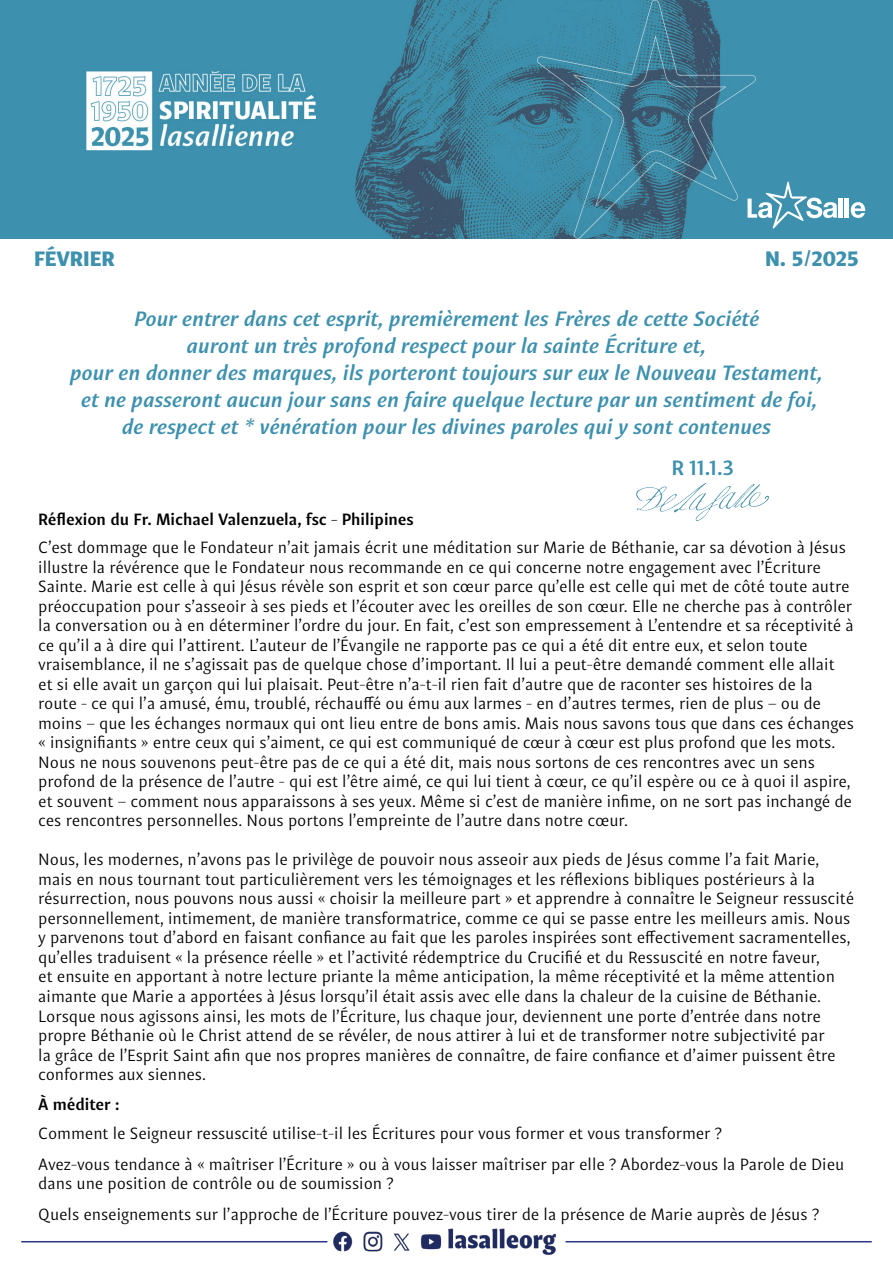
<style>
.page{position:relative;width:893px;height:1263px;background:#fff}
.page>*{position:absolute;margin:0;border:0;box-sizing:border-box;transform-origin:0 0}
.t1{font:italic 700 21px/27px "Indivisa Text Sans";color:#3d90ae;text-align:center}
.t2{font:900 21px "Indivisa Text Sans";color:#3d90ae}
.t3{font:700 21px "Indivisa Text Sans";color:#3d90ae}
.t4{font:16.5px/19.5px "Indivisa Text Sans";letter-spacing:-.005em;color:#000}
.t5{font:700 16.5px "Indivisa Text Sans";color:#000}
</style>
<div class="page">
<img style="left:0;top:0;width:893px;height:238px">
<img style="left:334px;top:1228px;width:222px;height:27px">
<hr style="left:566px;top:1241px;width:306px;height:1px;background:#283583">
<hr style="left:21px;top:1241px;width:306px;height:1px;background:#283583">
<hr style="left:839px;top:199px;width:4px;height:19px;background:#fff">
<hr style="left:845px;top:199px;width:4px;height:19px;background:#fff">
<svg style="left:851px;top:202px;width:14px;height:16px"></svg>
<svg style="left:747px;top:182px;width:90px;height:47px;background:#66a7bf"></svg>
<img style="left:636px;top:483px;width:133px;height:37px">
<p class="t2" style="left:34px;top:240px;width:82px">FÉVRIER</p>
<p class="t2" style="left:765px;top:240px;width:95px">N. 5/2025</p>
<p class="t1" style="left:70px;top:303px;width:754px">Pour entrer dans cet esprit, premièrement les Frères de cette Société<br>auront un très profond respect pour la sainte Écriture et,<br>pour en donner des marques, ils porteront toujours sur eux le Nouveau Testament, et ne passeront aucun jour sans en faire quelque lecture par un sentiment de foi, de respect et * vénération pour les divines paroles qui y sont contenues</p>
<p class="t3" style="left:671px;top:450px;width:64px">R 11.1.3</p>
<p class="t5" style="left:38px;top:505px;width:377px">Réflexion du Fr. Michael Valenzuela, fsc - Philipines</p>
<p class="t4" style="left:38px;top:537px;width:817px">C’est dommage que le Fondateur n’ait jamais écrit une méditation sur Marie de Béthanie, car sa dévotion à Jésus illustre la révérence que le Fondateur nous recommande en ce qui concerne notre engagement avec l’Écriture Sainte. Marie est celle à qui Jésus révèle son esprit et son cœur parce qu’elle est celle qui met de côté toute autre préoccupation pour s’asseoir à ses pieds et l’écouter avec les oreilles de son cœur. Elle ne cherche pas à contrôler la conversation ou à en déterminer l’ordre du jour. En fait, c’est son empressement à L’entendre et sa réceptivité à ce qu’il a à dire qui l’attirent. L’auteur de l’Évangile ne rapporte pas ce qui a été dit entre eux, et selon toute vraisemblance, il ne s’agissait pas de quelque chose d’important. Il lui a peut-être demandé comment elle allait<br>et si elle avait un garçon qui lui plaisait. Peut-être n’a-t-il rien fait d’autre que de raconter ses histoires de la route - ce qui l’a amusé, ému, troublé, réchauffé ou ému aux larmes - en d’autres termes, rien de plus – ou de moins – que les échanges normaux qui ont lieu entre de bons amis. Mais nous savons tous que dans ces échanges « insignifiants » entre ceux qui s’aiment, ce qui est communiqué de cœur à cœur est plus profond que les mots.<br>Nous ne nous souvenons peut-être pas de ce qui a été dit, mais nous sortons de ces rencontres avec un sens profond de la présence de l’autre - qui est l’être aimé, ce qui lui tient à cœur, ce qu’il espère ou ce à quoi il aspire, et souvent – comment nous apparaissons à ses yeux. Même si c’est de manière infime, on ne sort pas inchangé de ces rencontres personnelles. Nous portons l’empreinte de l’autre dans notre cœur.</p>
<p class="t4" style="left:38px;top:849px;width:817px">Nous, les modernes, n’avons pas le privilège de pouvoir nous asseoir aux pieds de Jésus comme l’a fait Marie, mais en nous tournant tout particulièrement vers les témoignages et les réflexions bibliques postérieurs à la résurrection, nous pouvons nous aussi « choisir la meilleure part » et apprendre à connaître le Seigneur ressuscité personnellement, intimement, de manière transformatrice, comme ce qui se passe entre les meilleurs amis. Nous y parvenons tout d’abord en faisant confiance au fait que les paroles inspirées sont effectivement sacramentelles, qu’elles traduisent « la présence réelle » et l’activité rédemptrice du Crucifié et du Ressuscité en notre faveur,<br>et ensuite en apportant à notre lecture priante la même anticipation, la même réceptivité et la même attention aimante que Marie a apportées à Jésus lorsqu’il était assis avec elle dans la chaleur de la cuisine de Béthanie.<br>Lorsque nous agissons ainsi, les mots de l’Écriture, lus chaque jour, deviennent une porte d’entrée dans notre propre Béthanie où le Christ attend de se révéler, de nous attirer à lui et de transformer notre subjectivité par<br>la grâce de l’Esprit Saint afin que nos propres manières de connaître, de faire confiance et d’aimer puissent être conformes aux siennes.</p>
<p class="t5" style="left:38px;top:1091px;width:83px">À méditer :</p>
<p class="t4" style="left:38px;top:1117px;width:808px;line-height:30.6px">Comment le Seigneur ressuscité utilise-t-il les Écritures pour vous former et vous transformer ?<br>Avez-vous tendance à « maîtriser l’Écriture » ou à vous laisser maîtriser par elle ? Abordez-vous la Parole de Dieu</p>
<p class="t4" style="left:38px;top:1167px;width:782px;line-height:30.6px">dans une position de contrôle ou de soumission ?<br>Quels enseignements sur l’approche de l’Écriture pouvez-vous tirer de la présence de Marie auprès de Jésus ?</p>
</div>
